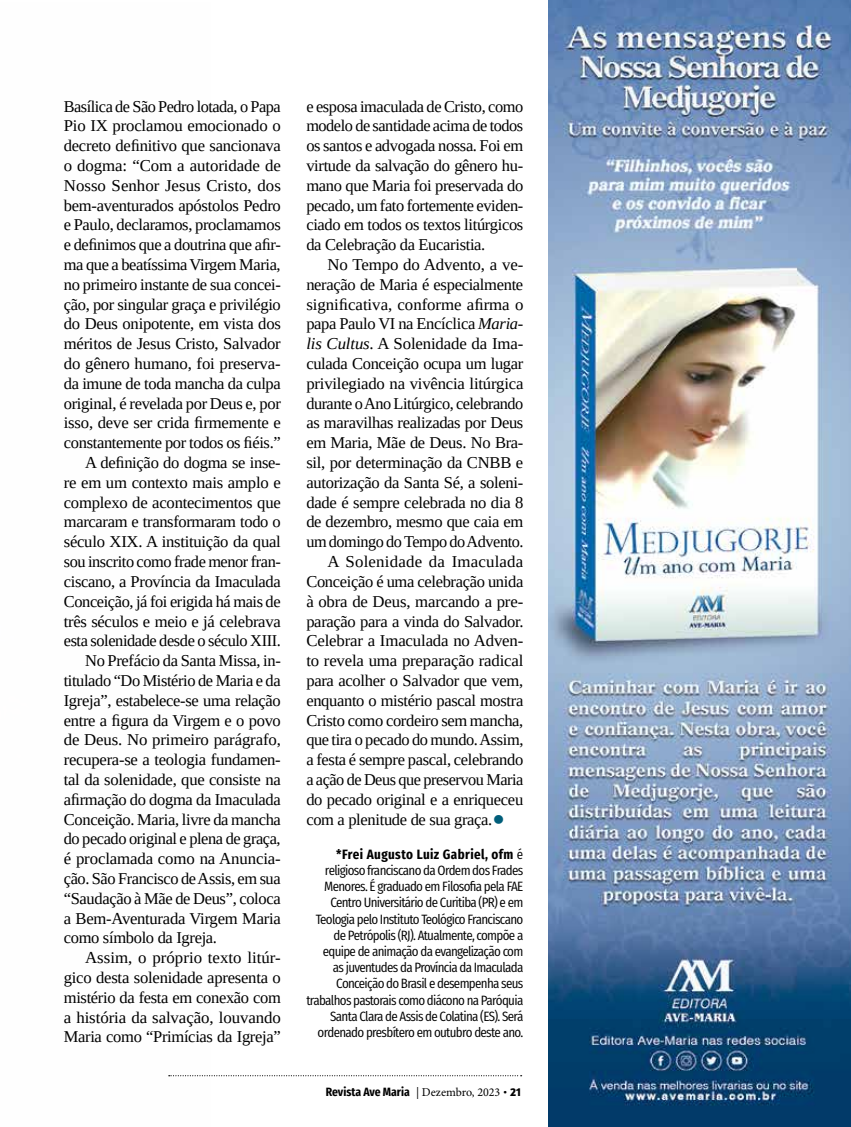
<style>
.page{position:relative;width:851px;height:1127px;background:#fff}
.page>*{position:absolute;margin:0;border:0;box-sizing:border-box;transform-origin:0 0}
.t1{font:37.5px "Tinos";color:#005e7a}
.t2{font:16.5px/19.8px "Tinos";letter-spacing:-.02em;color:#000;text-align:justify}
.t3{font:16.5px "Tinos";color:#000}
.t4{font:16.5px "Tinos";letter-spacing:.01em;color:#000}
.t5{font:13.5px/16.2px "Fira Sans Condensed";letter-spacing:-.05em;color:#000;text-align:right}
.t6{font:700 12px "Fira Sans Condensed";color:#000}
.s1{font-style:italic}
.s2{font-weight:700}
.s3{font-family:"Minion Pro";font-weight:400}
.s4{font-family:"Amaranth"}
</style>
<div class="page">
<img style="left:549px;top:0;width:301px;height:1127px">
<svg style="left:169px;top:1075px;width:352px;height:1px"></svg>
<p class="t2" style="left:64px;top:96px;width:218px">Basílica de São Pedro lotada, o Papa</p>
<p class="t2" style="left:64px;top:116px;width:218px">Pio IX proclamou emocionado o</p>
<p class="t2" style="left:64px;top:136px;width:218px">decreto definitivo que sancionava</p>
<p class="t2" style="left:64px;top:155px;width:218px">o dogma: “Com a autoridade de</p>
<p class="t3" style="left:64px;top:175px;width:218px">Nosso Senhor Jesus Cristo, dos</p>
<p class="t2" style="left:64px;top:195px;width:218px">bem-aventurados apóstolos Pedro</p>
<p class="t2" style="left:64px;top:215px;width:218px">e Paulo, declaramos, proclamamos</p>
<p class="t2" style="left:64px;top:235px;width:218px">e definimos que a doutrina que afir-</p>
<p class="t2" style="left:64px;top:254px;width:218px">ma que a beatíssima Virgem Maria,</p>
<p class="t2" style="left:64px;top:274px;width:218px">no primeiro instante de sua concei-</p>
<p class="t2" style="left:64px;top:294px;width:218px">ção, por singular graça e privilégio</p>
<p class="t2" style="left:64px;top:314px;width:218px">do Deus onipotente, em vista dos</p>
<p class="t2" style="left:64px;top:334px;width:218px">méritos de Jesus Cristo, Salvador</p>
<p class="t2" style="left:64px;top:353px;width:218px">do gênero humano, foi preserva-</p>
<p class="t2" style="left:64px;top:373px;width:218px">da imune de toda mancha da culpa</p>
<p class="t2" style="left:64px;top:393px;width:218px">original, é revelada por Deus e, por</p>
<p class="t2" style="left:64px;top:413px;width:218px">isso, deve ser crida firmemente e</p>
<p class="t2" style="left:64px;top:433px;width:218px">constantemente por todos os fiéis.”</p>
<p class="t2" style="left:85px;top:452px;width:197px">A definição do dogma se inse-</p>
<p class="t2" style="left:64px;top:472px;width:218px">re em um contexto mais amplo e</p>
<p class="t2" style="left:64px;top:492px;width:218px">complexo de acontecimentos que</p>
<p class="t2" style="left:64px;top:512px;width:218px">marcaram e transformaram todo o</p>
<p class="t2" style="left:64px;top:532px;width:218px">século XIX. A instituição da qual</p>
<p class="t2" style="left:64px;top:551px;width:218px">sou inscrito como frade menor fran-</p>
<p class="t2" style="left:64px;top:571px;width:218px">ciscano, a Província da Imaculada</p>
<p class="t2" style="left:64px;top:591px;width:218px">Conceição, já foi erigida há mais de</p>
<p class="t2" style="left:64px;top:611px;width:218px">três séculos e meio e já celebrava</p>
<p class="t2" style="left:64px;top:631px;width:218px">esta solenidade desde o século XIII.</p>
<p class="t2" style="left:85px;top:650px;width:197px">No Prefácio da Santa Missa, in-</p>
<p class="t2" style="left:64px;top:670px;width:218px">titulado “Do Mistério de Maria e da</p>
<p class="t2" style="left:64px;top:690px;width:218px">Igreja”, estabelece-se uma relação</p>
<p class="t2" style="left:64px;top:710px;width:218px">entre a figura da Virgem e o povo</p>
<p class="t2" style="left:64px;top:730px;width:218px">de Deus. No primeiro parágrafo,</p>
<p class="t2" style="left:64px;top:749px;width:218px">recupera-se a teologia fundamen-</p>
<p class="t2" style="left:64px;top:769px;width:218px">tal da solenidade, que consiste na</p>
<p class="t2" style="left:64px;top:789px;width:218px">afirmação do dogma da Imaculada</p>
<p class="t2" style="left:64px;top:809px;width:218px">Conceição. Maria, livre da mancha</p>
<p class="t2" style="left:64px;top:829px;width:218px">do pecado original e plena de graça,</p>
<p class="t2" style="left:64px;top:848px;width:218px">é proclamada como na Anuncia-</p>
<p class="t2" style="left:64px;top:868px;width:218px">ção. São Francisco de Assis, em sua</p>
<p class="t2" style="left:64px;top:888px;width:218px">“Saudação à Mãe de Deus”, coloca</p>
<p class="t2" style="left:64px;top:908px;width:218px">a Bem-Aventurada Virgem Maria</p>
<p class="t2" style="left:64px;top:928px;width:155px">como símbolo da Igreja.</p>
<p class="t3" style="left:85px;top:947px;width:197px">Assim, o próprio texto litúr-</p>
<p class="t2" style="left:64px;top:967px;width:218px">gico desta solenidade apresenta o</p>
<p class="t2" style="left:64px;top:987px;width:218px">mistério da festa em conexão com</p>
<p class="t2" style="left:64px;top:1007px;width:218px">a história da salvação, louvando</p>
<p class="t2" style="left:64px;top:1027px;width:218px">Maria como “Primícias da Igreja”</p>
<p class="t2" style="left:306px;top:96px;width:218px">e esposa imaculada de Cristo, como modelo de santidade acima de todos os santos e advogada nossa. Foi em virtude da salvação do gênero hu&shy;mano que Maria foi preservada do pecado, um fato fortemente eviden&shy;ciado em todos os textos litúrgicos da Celebração da Eucaristia.</p>
<p class="t2" style="left:327px;top:254px;width:197px">No Tempo do Advento, a ve-</p>
<p class="t2" style="left:306px;top:274px;width:218px">neração de Maria é especialmente</p>
<p class="t2" style="left:306px;top:294px;width:218px">significativa, conforme afirma o</p>
<p class="t2" style="left:306px;top:314px;width:218px">papa Paulo VI na Encíclica <span class="s1">Maria-</span></p>
<p class="t2" style="left:306px;top:334px;width:218px"><span class="s1">lis Cultus</span>. A Solenidade da Ima-</p>
<p class="t2" style="left:306px;top:353px;width:218px">culada Conceição ocupa um lugar</p>
<p class="t2" style="left:306px;top:373px;width:218px">privilegiado na vivência litúrgica</p>
<p class="t2" style="left:306px;top:393px;width:218px">durante o Ano Litúrgico, celebrando</p>
<p class="t2" style="left:306px;top:413px;width:218px">as maravilhas realizadas por Deus</p>
<p class="t2" style="left:306px;top:433px;width:218px">em Maria, Mãe de Deus. No Bra-</p>
<p class="t2" style="left:306px;top:452px;width:218px">sil, por determinação da CNBB e</p>
<p class="t2" style="left:306px;top:472px;width:218px">autorização da Santa Sé, a soleni-</p>
<p class="t2" style="left:306px;top:492px;width:218px">dade é sempre celebrada no dia 8</p>
<p class="t2" style="left:306px;top:512px;width:218px">de dezembro, mesmo que caia em</p>
<p class="t2" style="left:306px;top:532px;width:218px">um domingo do Tempo do Advento.</p>
<p class="t4" style="left:327px;top:551px;width:197px">A Solenidade da Imaculada</p>
<p class="t2" style="left:306px;top:571px;width:218px">Conceição é uma celebração unida</p>
<p class="t2" style="left:306px;top:591px;width:218px">à obra de Deus, marcando a pre-</p>
<p class="t2" style="left:306px;top:611px;width:218px">paração para a vinda do Salvador.</p>
<p class="t2" style="left:306px;top:631px;width:218px">Celebrar a Imaculada no Adven-</p>
<p class="t2" style="left:306px;top:650px;width:218px">to revela uma preparação radical</p>
<p class="t2" style="left:306px;top:670px;width:218px">para acolher o Salvador que vem,</p>
<p class="t2" style="left:306px;top:690px;width:218px">enquanto o mistério pascal mostra</p>
<p class="t2" style="left:306px;top:710px;width:218px">Cristo como cordeiro sem mancha,</p>
<p class="t2" style="left:306px;top:730px;width:218px">que tira o pecado do mundo. Assim,</p>
<p class="t2" style="left:306px;top:749px;width:218px">a festa é sempre pascal, celebrando</p>
<p class="t2" style="left:306px;top:769px;width:218px">a ação de Deus que preservou Maria</p>
<p class="t2" style="left:306px;top:789px;width:218px">do pecado original e a enriqueceu</p>
<p class="t2" style="left:306px;top:809px;width:187px">com a plenitude de sua graça.</p>
<h1 class="t1" style="left:492px;top:795px;width:15px">•</h1>
<p class="t5" style="left:306px;top:844px;width:218px"><span class="s2">*Frei Augusto Luiz Gabriel, ofm</span> é religioso franciscano da Ordem dos Frades Menores. É graduado em Filosofia pela FAE Centro Universitário de Curitiba (PR) e em Teologia pelo Instituto Teológico Franciscano de Petrópolis (RJ). Atualmente, compõe a equipe de animação da evangelização com<br>as juventudes da Província da Imaculada Conceição do Brasil e desempenha seus trabalhos pastorais como diácono na Paróquia Santa Clara de Assis de Colatina (ES). Será ordenado presbítero em outubro deste ano.</p>
<p class="t6" style="left:326px;top:1081px;width:197px">Revista Ave Maria <span class="s3">| Dezembro, 2023</span> <span class="s4">• 21</span></p>
</div>
